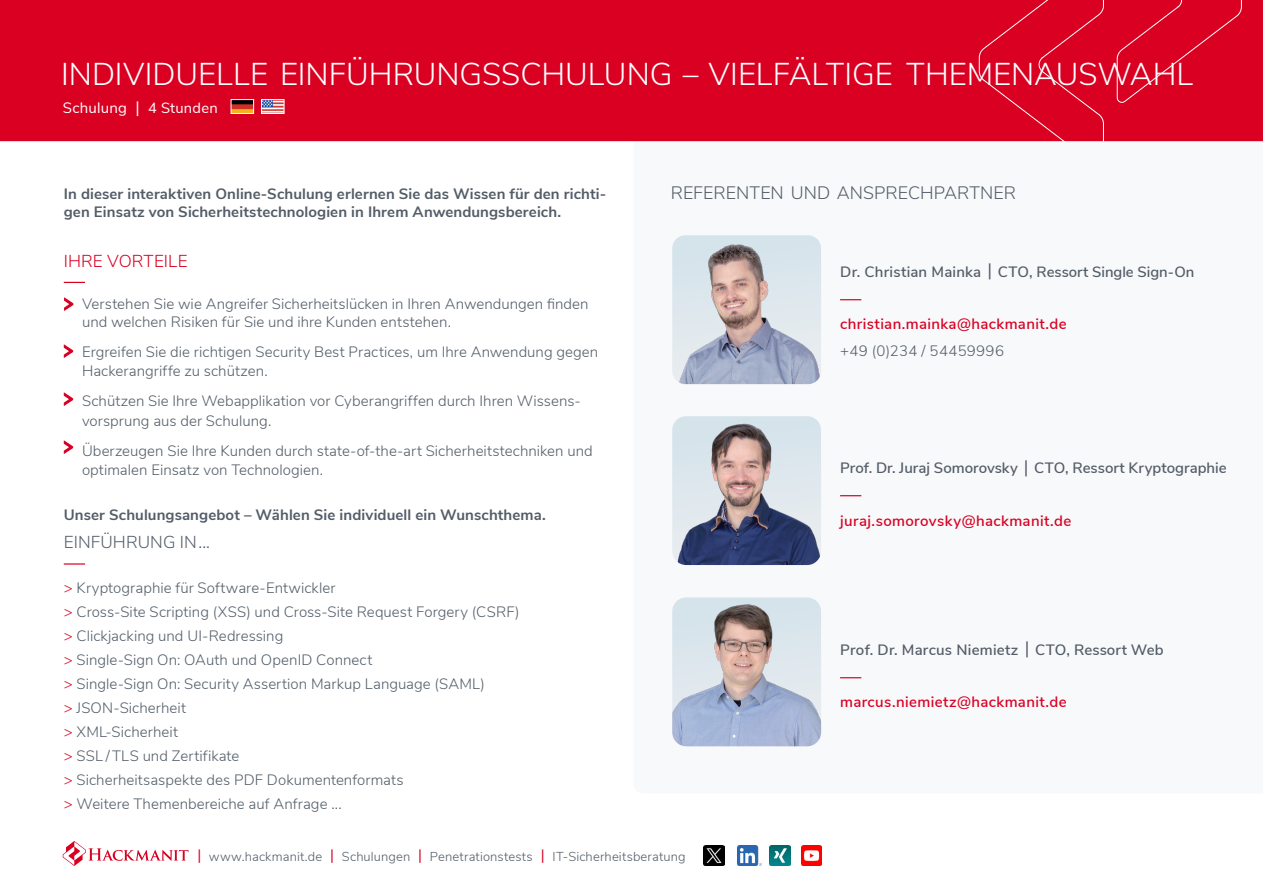
<style>
.page{position:relative;width:1263px;height:893px;background:#fff}
.page>*{position:absolute;margin:0;border:0;box-sizing:border-box;transform-origin:0 0}
.t1{font:300 31.5px "Nunito Sans";color:#fff}
.t2{font:300 18px "Nunito Sans";letter-spacing:-.005em;color:#535d68}
.t3{font:300 17.25px "Nunito Sans";letter-spacing:.005em;color:#535d68}
.t4{font:300 17.25px "Nunito Sans";letter-spacing:.005em;color:#d90022}
.t5{font:300 15px/24px "Nunito Sans";letter-spacing:.005em;color:#535d68}
.t6{font:700 15px/18px "Nunito Sans";letter-spacing:.01em;color:#535d68}
.t7{font:600 15px "Nunito Sans";letter-spacing:.005em;color:#535d68}
.t8{font:600 15px "Nunito Sans";letter-spacing:.025em;color:#d90022}
.t9{font:15px "Nunito Sans";letter-spacing:.01em;color:#fff}
.t10{font:300 12.9px "Nunito Sans";letter-spacing:.01em;color:#535d68}
.s1{font-size:16.5px}
.s2{font-size:14.7px}
.s3{color:#d90022}
.s4{font-weight:400;font-size:18px}
.s5{font-size:14.85px}
.s6{font-weight:400;font-size:15px;color:#d90022}
</style>
<div class="page">
<div style="left:0;top:0;width:1263px;height:141px;background:#d90022"></div>
<div style="left:978px;top:0;width:126px;height:141px;background:#d90022"></div>
<div style="left:1116px;top:0;width:126px;height:103px;background:#d90022"></div>
<img style="left:737px;top:845px;width:25px;height:21px">
<img style="left:770px;top:845px;width:20px;height:21px">
<img style="left:801px;top:845px;width:21px;height:21px">
<svg style="left:63px;top:841px;width:126px;height:25px"></svg>
<img style="left:703px;top:845px;width:21px;height:21px">
<svg style="left:64px;top:297px;width:9px;height:14px"></svg>
<svg style="left:64px;top:344px;width:9px;height:14px"></svg>
<svg style="left:64px;top:392px;width:9px;height:14px"></svg>
<svg style="left:64px;top:441px;width:9px;height:13px"></svg>
<hr style="left:64px;top:563px;width:21px;height:2px;background:#d90022">
<svg style="left:64px;top:282px;width:21px;height:1px"></svg>
<svg style="left:231px;top:99px;width:23px;height:15px"></svg>
<svg style="left:261px;top:99px;width:23px;height:15px"></svg>
<svg style="left:840px;top:299px;width:21px;height:1px"></svg>
<img style="left:672px;top:235px;width:149px;height:149px">
<img style="left:672px;top:599px;width:149px;height:147px">
<svg style="left:840px;top:677px;width:21px;height:1px"></svg>
<img style="left:672px;top:416px;width:149px;height:149px">
<svg style="left:840px;top:495px;width:21px;height:1px"></svg>
<h1 class="t1" style="left:61px;top:51px;width:1134px">INDIVIDUELLE EINFÜHRUNGSSCHULUNG – VIELFÄLTIGE THEMENAUSWAHL</h1>
<p class="t9" style="left:63px;top:96px;width:156px">Schulung <span class="s1">|</span> <span class="s2">4 Stunden</span></p>
<p class="t6" style="left:64px;top:184px;width:544px">In dieser interaktiven Online-Schulung erlernen Sie das Wissen für den richti&shy;gen Einsatz von Sicherheitstechnologien in Ihrem Anwendungsbereich.</p>
<p class="t4" style="left:64px;top:248px;width:125px">IHRE VORTEILE</p>
<p class="t5" style="left:82px;top:294px;width:508px;line-height:18px">Verstehen Sie wie Angreifer Sicherheitslücken in Ihren Anwendungen finden und welchen Risiken für Sie und ihre Kunden entstehen.</p>
<p class="t5" style="left:82px;top:341px;width:518px;line-height:19.5px">Ergreifen Sie die richtigen Security Best Practices, um Ihre Anwendung gegen<br>Hackerangriffe zu schützen.</p>
<p class="t5" style="left:82px;top:390px;width:500px;line-height:19.5px">Schützen Sie Ihre Webapplikation vor Cyberangriffen durch Ihren Wissens&shy;vorsprung aus der Schulung.</p>
<p class="t5" style="left:82px;top:440px;width:512px;line-height:19.5px">Überzeugen Sie Ihre Kunden durch state-of-the-art Sicherheitstechniken und optimalen Einsatz von Technologien.</p>
<p class="t6" style="left:64px;top:505px;width:483px">Unser Schulungsangebot – Wählen Sie individuell ein Wunschthema.</p>
<p class="t3" style="left:64px;top:530px;width:148px">EINFÜHRUNG IN...</p>
<p class="t5" style="left:64px;top:575px;width:457px"><span class="s3">&gt;</span> Kryptographie für Software-Entwickler<br><span class="s3">&gt;</span> Cross-Site Scripting (XSS) und Cross-Site Request Forgery (CSRF) <span class="s3">&gt;</span> Clickjacking und UI-Redressing<br><span class="s3">&gt;</span> Single-Sign On: OAuth und OpenID Connect<br><span class="s3">&gt;</span> Single-Sign On: Security Assertion Markup Language (SAML)<br><span class="s3">&gt;</span> JSON-Sicherheit<br><span class="s3">&gt;</span> XML-Sicherheit<br><span class="s3">&gt;</span> SSL / TLS und Zertifikate<br><span class="s3">&gt;</span> Sicherheitsaspekte des PDF Dokumentenformats<br><span class="s3">&gt;</span> Weitere Themenbereiche auf Anfrage ...</p>
<p class="t2" style="left:671px;top:180px;width:347px">REFERENTEN UND ANSPRECHPARTNER</p>
<p class="t7" style="left:840px;top:261px;width:356px">Dr. Christian Mainka <span class="s4">|</span> CTO, <span class="s5">Ressort Single Sign-On</span></p>
<p class="t8" style="left:840px;top:313px;width:228px">christian.mainka@hackmanit.de</p>
<p class="t5" style="left:840px;top:338px;width:165px">+49 (0)234 / 54459996</p>
<p class="t7" style="left:840px;top:457px;width:388px">Prof. Dr. Juraj Somorovsky <span class="s4">|</span> CTO, Ressort Kryptographie</p>
<p class="t8" style="left:840px;top:510px;width:233px">juraj.somorovsky@hackmanit.de</p>
<p class="t7" style="left:840px;top:638px;width:325px">Prof. Dr. Marcus Niemietz <span class="s4">|</span> CTO, Ressort Web</p>
<p class="t8" style="left:840px;top:691px;width:228px">marcus.niemietz@hackmanit.de</p>
<p class="t10" style="left:197px;top:847px;width:490px"><span class="s6">|</span> www.hackmanit.de <span class="s6">|</span> Schulungen <span class="s6">|</span> Penetrationstests <span class="s6">|</span> IT-Sicherheitsberatung</p>
</div>
